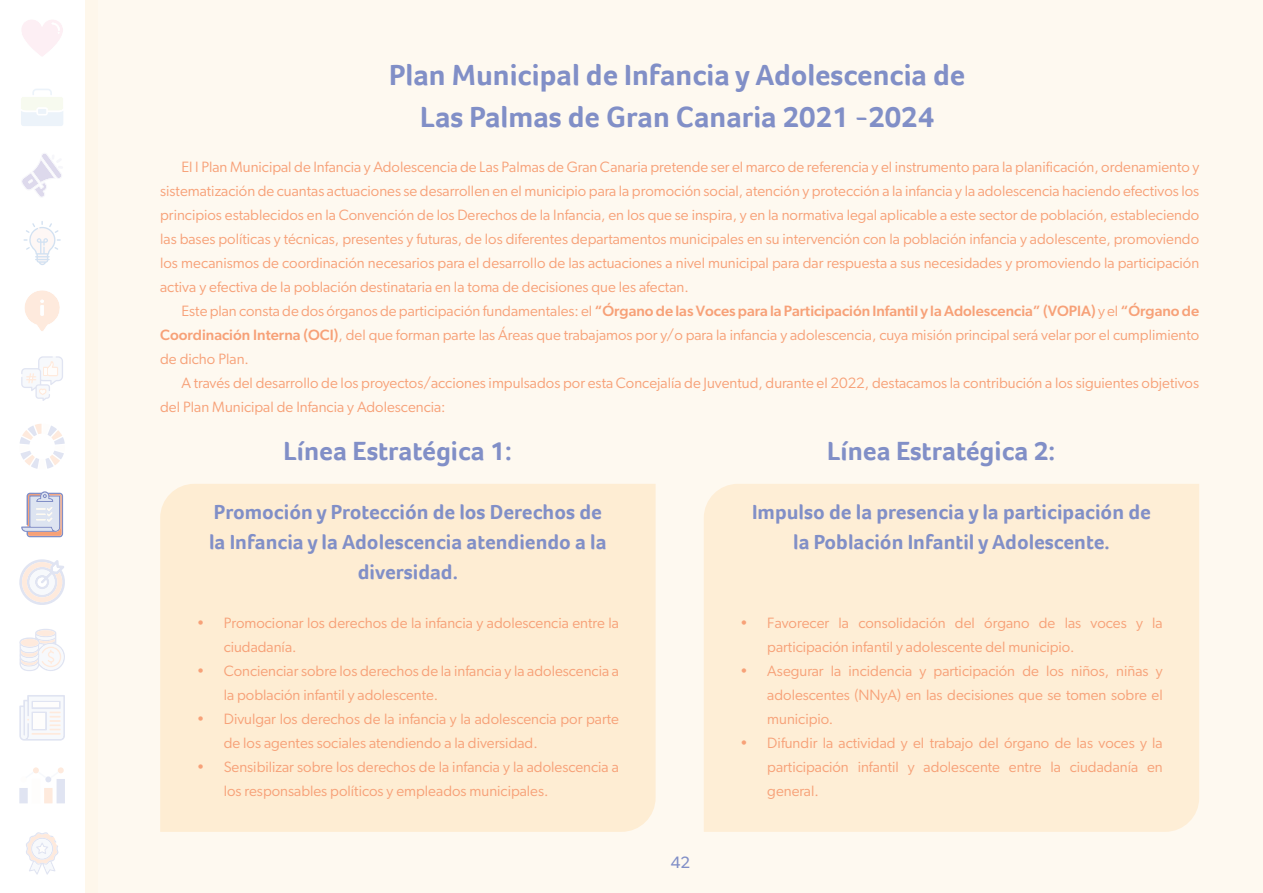
<style>
.page{position:relative;width:1263px;height:893px;background:#fef9f0}
.page>*{position:absolute;margin:0;border:0;box-sizing:border-box;transform-origin:0 0}
.t1{font:700 30px/42px "Foco";color:#818fc7;text-align:center}
.t2{font:700 27px "Foco";color:#818fc7}
.t3{font:700 21px/30px "Foco";color:#818fc7;text-align:center}
.t4{font:16.5px "Gibson";color:#818fc7}
.t5{font:15px/24px "Gibson";color:#f7a178}
.s1{font-weight:500}
</style>
<div class="page">
<div style="left:84px;top:0;width:14px;height:893px;background:#fef7eb"></div>
<div style="left:0;top:0;width:84px;height:893px;background:#fff"></div>
<svg style="left:22px;top:20px;width:41px;height:36px"></svg>
<svg style="left:21px;top:89px;width:42px;height:37px"></svg>
<svg style="left:22px;top:153px;width:40px;height:44px"></svg>
<svg style="left:24px;top:221px;width:37px;height:44px"></svg>
<svg style="left:25px;top:290px;width:35px;height:41px"></svg>
<svg style="left:21px;top:356px;width:42px;height:45px"></svg>
<svg style="left:19px;top:424px;width:46px;height:45px"></svg>
<svg style="left:21px;top:491px;width:42px;height:46px"></svg>
<svg style="left:19px;top:559px;width:46px;height:46px"></svg>
<svg style="left:19px;top:629px;width:46px;height:42px"></svg>
<svg style="left:19px;top:695px;width:46px;height:46px"></svg>
<hr style="left:33px;top:703px;width:26px;height:4px;background:#fefdfc">
<div style="left:33px;top:713px;width:12px;height:16px;background:#fefdfc"></div>
<svg style="left:19px;top:767px;width:46px;height:36px"></svg>
<div style="left:26px;top:771px;width:8px;height:7px;background:#fefefe"></div>
<svg style="left:26px;top:832px;width:33px;height:43px"></svg>
<div style="left:160px;top:484px;width:496px;height:348px;background:#feedd3"></div>
<div style="left:704px;top:484px;width:495px;height:348px;background:#feeed6"></div>
<hr style="left:1262px;top:0;width:1px;height:893px;background:#fff">
<h1 class="t1" style="left:389px;top:54px;width:578px">Plan Municipal de Infancia y Adolescencia de<br>Las Palmas de Gran Canaria 2021 -2024</h1>
<p class="t5" style="left:160px;top:154px;width:1041px;text-align:justify;text-indent:21px">El I Plan Municipal de Infancia y Adolescencia de Las Palmas de Gran Canaria pretende ser el marco de referencia y el instrumento para la planificación, ordenamiento y sistematización de cuantas actuaciones se desarrollen en el municipio para la promoción social, atención y protección a la infancia y la adolescencia haciendo efectivos los principios establecidos en la Convención de los Derechos de la Infancia, en los que se inspira, y en la normativa legal aplicable a este sector de población, estableciendo las bases políticas y técnicas, presentes y futuras, de los diferentes departamentos municipales en su intervención con la población infancia y adolescente, promoviendo los mecanismos de coordinación necesarios para el desarrollo de las actuaciones a nivel municipal para dar respuesta a sus necesidades y promoviendo la participación activa y efectiva de la población destinataria en la toma de decisiones que les afectan.</p>
<p class="t5" style="left:160px;top:298px;width:1040px;text-align:justify;text-indent:21px">Este plan consta de dos órganos de participación fundamentales: el <span class="s1">“Órgano de las Voces para la Participación Infantil y la Adolescencia” (VOPIA)</span> y el <span class="s1">“Órgano de Coordinación Interna (OCI)</span>, del que forman parte las Áreas que trabajamos por y/o para la infancia y adolescencia, cuya misión principal será velar por el cumplimiento de dicho Plan.</p>
<p class="t5" style="left:160px;top:370px;width:1040px;text-indent:21px">A través del desarrollo de los proyectos/acciones impulsados por esta Concejalía de Juventud, durante el 2022, destacamos la contribución a los siguientes objetivos del Plan Municipal de Infancia y Adolescencia:</p>
<h2 class="t2" style="left:283px;top:433px;width:230px">Línea Estratégica 1:</h2>
<h2 class="t2" style="left:827px;top:433px;width:230px">Línea Estratégica 2:</h2>
<h3 class="t3" style="left:209px;top:497px;width:399px">Promoción y Protección de los Derechos de la Infancia y la Adolescencia atendiendo a la diversidad.</h3>
<h3 class="t3" style="left:752px;top:497px;width:400px">Impulso de la presencia y la participación de la Población Infantil y Adolescente.</h3>
<p class="t5" style="left:224px;top:610px;width:397px;text-indent:-27px">• Promocionar los derechos de la infancia y adolescencia entre la ciudadanía.</p>
<p class="t5" style="left:224px;top:658px;width:397px;text-indent:-27px">• Concienciar sobre los derechos de la infancia y la adolescencia a la población infantil y adolescente.</p>
<p class="t5" style="left:224px;top:706px;width:397px;text-indent:-27px">• Divulgar los derechos de la infancia y la adolescencia por parte de los agentes sociales atendiendo a la diversidad.</p>
<p class="t5" style="left:224px;top:754px;width:397px;text-indent:-27px">• Sensibilizar sobre los derechos de la infancia y la adolescencia a los responsables políticos y empleados municipales.</p>
<p class="t4" style="left:671px;top:852px;width:21px">42</p>
<p class="t5" style="left:767px;top:610px;width:397px;text-indent:-27px">• Favorecer la consolidación del órgano de las voces y la participación infantil y adolescente del municipio.</p>
<p class="t5" style="left:767px;top:658px;width:397px;text-align:justify;text-indent:-27px">• Asegurar la incidencia y participación de los niños, niñas y adolescentes (NNyA) en las decisiones que se tomen sobre el municipio.</p>
<p class="t5" style="left:767px;top:730px;width:397px;text-align:justify;text-indent:-27px">• Difundir la actividad y el trabajo del órgano de las voces y la participación infantil y adolescente entre la ciudadanía en general.</p>
</div>
